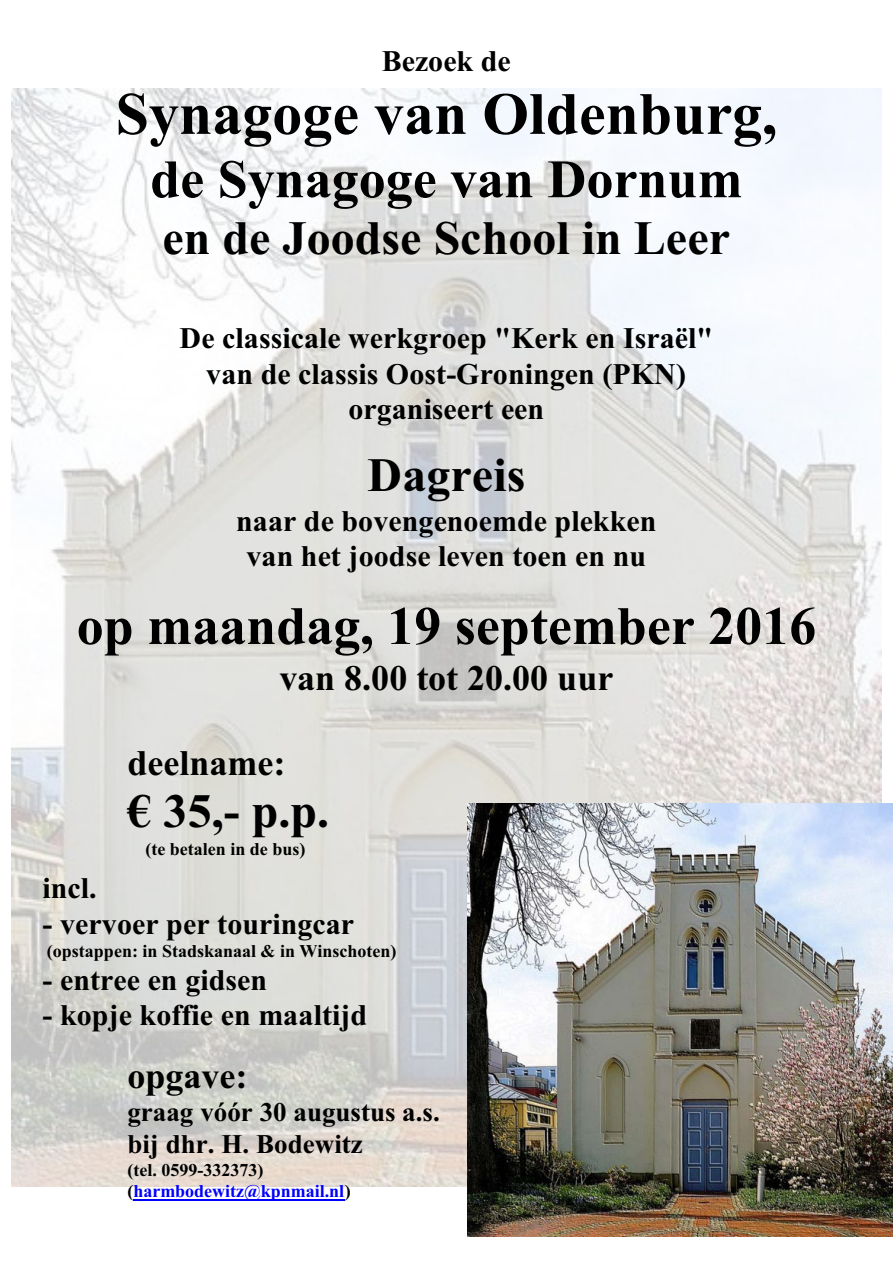
<style>
.page{position:relative;width:893px;height:1263px;background:#fff}
.page>*{position:absolute;margin:0;border:0;box-sizing:border-box;transform-origin:0 0}
.t1{font:700 60px "Times New Roman";color:#000}
.t2{font:700 54px "Times New Roman";color:#000}
.t3{font:700 48px "Times New Roman";color:#000}
.t4{font:700 36px "Times New Roman";color:#000}
.t5{font:700 30px/35.2px "Times New Roman";color:#000;text-align:center}
.t6{font:700 27px/31.7px "Times New Roman";color:#000}
.t7{font:700 18px "Times New Roman";color:#000}
.t8{font:700 18px/21.3px "Times New Roman";color:#00f}
.s1{color:#000}
</style>
<div class="page">
<img style="left:12px;top:88px;width:869px;height:1098px">
<img style="left:468px;top:803px;width:425px;height:433px">
<hr style="left:133px;top:1200px;width:212px;height:1px;background:#00f">
<p class="t5" style="left:382px;top:47px;width:131px">Bezoek de</p>
<h1 class="t1" style="left:116px;top:93px;width:663px">Synagoge van Oldenburg,</h1>
<h2 class="t2" style="left:150px;top:161px;width:594px">de Synagoge van Dornum</h2>
<h3 class="t3" style="left:162px;top:221px;width:569px">en de Joodse School in Leer</h3>
<p class="t5" style="left:180px;top:324px;width:535px">De classicale werkgroep "Kerk en Israël" van de classis Oost-Groningen (PKN) organiseert een</p>
<h3 class="t3" style="left:368px;top:459px;width:159px">Dagreis</h3>
<p class="t5" style="left:236px;top:506px;width:422px">naar de bovengenoemde plekken van het joodse leven toen en nu</p>
<h2 class="t2" style="left:77px;top:607px;width:741px">op maandag, 19 september 2016</h2>
<p class="t4" style="left:279px;top:666px;width:335px">van 8.00 tot 20.00 uur</p>
<p class="t4" style="left:127px;top:750px;width:159px">deelname:</p>
<h3 class="t3" style="left:127px;top:795px;width:203px">€ 35,- p.p.</h3>
<p class="t7" style="left:145px;top:843px;width:162px">(te betalen in de bus)</p>
<p class="t5" style="left:42px;top:874px;width:56px">incl.</p>
<p class="t5" style="left:42px;top:909px;width:313px">- vervoer per touringcar</p>
<p class="t7" style="left:47px;top:945px;width:351px">(opstappen: in Stadskanaal &amp; in Winschoten)</p>
<p class="t5" style="left:42px;top:965px;width:226px">- entree en gidsen</p>
<p class="t5" style="left:42px;top:1001px;width:326px">- kopje koffie en maaltijd</p>
<p class="t4" style="left:127px;top:1063px;width:121px">opgave:</p>
<p class="t6" style="left:127px;top:1099px;width:314px">graag vóór 30 augustus a.s. bij dhr. H. Bodewitz</p>
<p class="t8" style="left:127px;top:1161px;width:225px"><span class="s1">(tel. 0599-332373) (</span>harmbodewitz@kpnmail.nl<span class="s1">)</span></p>
</div>
